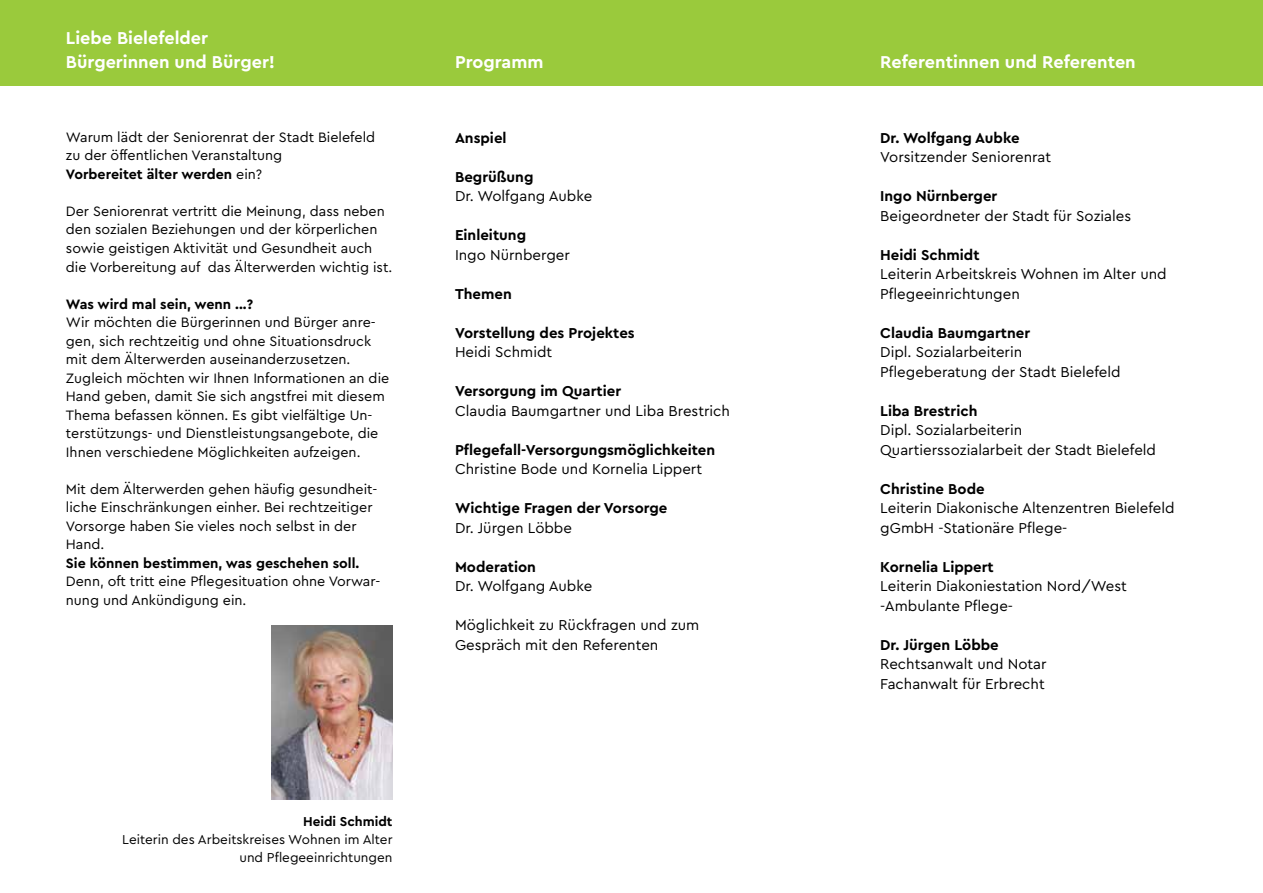
<style>
.page{position:relative;width:1263px;height:893px;background:#fff}
.page>*{position:absolute;margin:0;border:0;box-sizing:border-box;transform-origin:0 0}
.t1{font:700 18px/23.4px "Cera Bielefeld";color:#fff}
.t2{font:15px/19.5px "Cera Bielefeld";color:#000}
.t3{font:700 15px "Cera Bielefeld";color:#000}
.t4{font:14.25px/18.5px "Cera Bielefeld";color:#000}
.t5{font:700 14.25px "Cera Bielefeld";color:#000}
.t6{font:13.5px/18.5px "Cera Bielefeld";color:#000;text-align:right}
.t7{font:700 13.5px "Cera Bielefeld";color:#000}
.s1{font-weight:700}
</style>
<div class="page">
<div style="left:0;top:0;width:1263px;height:86px;background:#9aca3c"></div>
<img style="left:272px;top:625px;width:121px;height:174px">
<p class="t1" style="left:66px;top:26px;width:211px">Liebe Bielefelder<br>Bürgerinnen und Bürger!</p>
<p class="t4" style="left:66px;top:127px;width:311px">Warum lädt der Seniorenrat der Stadt Bielefeld zu der öffentlichen Veranstaltung<br><span class="s1">Vorbereitet älter werden</span> ein?</p>
<p class="t4" style="left:66px;top:201px;width:328px">Der Seniorenrat vertritt die Meinung, dass neben den sozialen Beziehungen und der körperlichen sowie geistigen Aktivität und Gesundheit auch die Vorbereitung auf das Älterwerden wichtig ist.</p>
<p class="t5" style="left:66px;top:294px;width:189px">Was wird mal sein, wenn ...?</p>
<p class="t4" style="left:66px;top:312px;width:325px">Wir möchten die Bürgerinnen und Bürger anre&shy;gen, sich rechtzeitig und ohne Situationsdruck mit dem Älterwerden auseinanderzusetzen.<br>Zugleich möchten wir Ihnen Informationen an die Hand geben, damit Sie sich angstfrei mit diesem Thema befassen können. Es gibt vielfältige Un&shy;terstützungs- und Dienstleistungsangebote, die Ihnen verschiedene Möglichkeiten aufzeigen.</p>
<p class="t4" style="left:66px;top:479px;width:313px">Mit dem Älterwerden gehen häufig gesundheit&shy;liche Einschränkungen einher. Bei rechtzeitiger Vorsorge haben Sie vieles noch selbst in der Hand.</p>
<p class="t5" style="left:66px;top:554px;width:295px">Sie können bestimmen, was geschehen soll.</p>
<p class="t4" style="left:66px;top:572px;width:316px">Denn, oft tritt eine Pflegesituation ohne Vorwar&shy;nung und Ankündigung ein.</p>
<p class="t1" style="left:455px;top:49px;width:90px">Programm</p>
<p class="t3" style="left:455px;top:128px;width:53px">Anspiel</p>
<p class="t3" style="left:455px;top:167px;width:80px">Begrüßung</p>
<p class="t2" style="left:455px;top:186px;width:139px">Dr. Wolfgang Aubke</p>
<p class="t3" style="left:455px;top:225px;width:73px">Einleitung</p>
<p class="t2" style="left:455px;top:244px;width:116px">Ingo Nürnberger</p>
<p class="t3" style="left:455px;top:284px;width:58px">Themen</p>
<p class="t3" style="left:455px;top:323px;width:181px">Vorstellung des Projektes</p>
<p class="t2" style="left:455px;top:342px;width:99px">Heidi Schmidt</p>
<p class="t3" style="left:455px;top:381px;width:168px">Versorgung im Quartier</p>
<p class="t2" style="left:455px;top:400px;width:276px">Claudia Baumgartner und Liba Brestrich</p>
<p class="t3" style="left:455px;top:440px;width:262px">Pflegefall-Versorgungsmöglichkeiten</p>
<p class="t2" style="left:455px;top:459px;width:249px">Christine Bode und Kornelia Lippert</p>
<p class="t3" style="left:455px;top:498px;width:214px">Wichtige Fragen der Vorsorge</p>
<p class="t2" style="left:455px;top:517px;width:118px">Dr. Jürgen Löbbe</p>
<p class="t3" style="left:455px;top:557px;width:82px">Moderation</p>
<p class="t2" style="left:455px;top:576px;width:139px">Dr. Wolfgang Aubke</p>
<p class="t2" style="left:455px;top:615px;width:246px">Möglichkeit zu Rückfragen und zum<br>Gespräch mit den Referenten</p>
<p class="t7" style="left:303px;top:813px;width:91px">Heidi Schmidt</p>
<p class="t6" style="left:122px;top:829px;width:272px">Leiterin des Arbeitskreises Wohnen im Alter und Pflegeeinrichtungen</p>
<p class="t1" style="left:880px;top:49px;width:257px">Referentinnen und Referenten</p>
<p class="t3" style="left:880px;top:128px;width:141px">Dr. Wolfgang Aubke</p>
<p class="t2" style="left:880px;top:147px;width:172px">Vorsitzender Seniorenrat</p>
<p class="t3" style="left:880px;top:186px;width:119px">Ingo Nürnberger</p>
<p class="t2" style="left:880px;top:205px;width:252px">Beigeordneter der Stadt für Soziales</p>
<p class="t3" style="left:880px;top:245px;width:101px">Heidi Schmidt</p>
<p class="t2" style="left:880px;top:264px;width:288px">Leiterin Arbeitskreis Wohnen im Alter und<br>Pflegeeinrichtungen</p>
<p class="t3" style="left:880px;top:323px;width:151px">Claudia Baumgartner</p>
<p class="t2" style="left:880px;top:342px;width:242px">Dipl. Sozialarbeiterin<br>Pflegeberatung der Stadt Bielefeld</p>
<p class="t3" style="left:880px;top:401px;width:99px">Liba Brestrich</p>
<p class="t2" style="left:880px;top:420px;width:277px">Dipl. Sozialarbeiterin<br>Quartierssozialarbeit der Stadt Bielefeld</p>
<p class="t3" style="left:880px;top:479px;width:106px">Christine Bode</p>
<p class="t2" style="left:880px;top:498px;width:296px">Leiterin Diakonische Altenzentren Bielefeld gGmbH -Stationäre Pflege-</p>
<p class="t3" style="left:880px;top:557px;width:115px">Kornelia Lippert</p>
<p class="t2" style="left:880px;top:576px;width:248px">Leiterin Diakoniestation Nord/West -Ambulante Pflege-</p>
<p class="t3" style="left:880px;top:635px;width:120px">Dr. Jürgen Löbbe</p>
<p class="t2" style="left:880px;top:654px;width:168px">Rechtsanwalt und Notar<br>Fachanwalt für Erbrecht</p>
</div>
